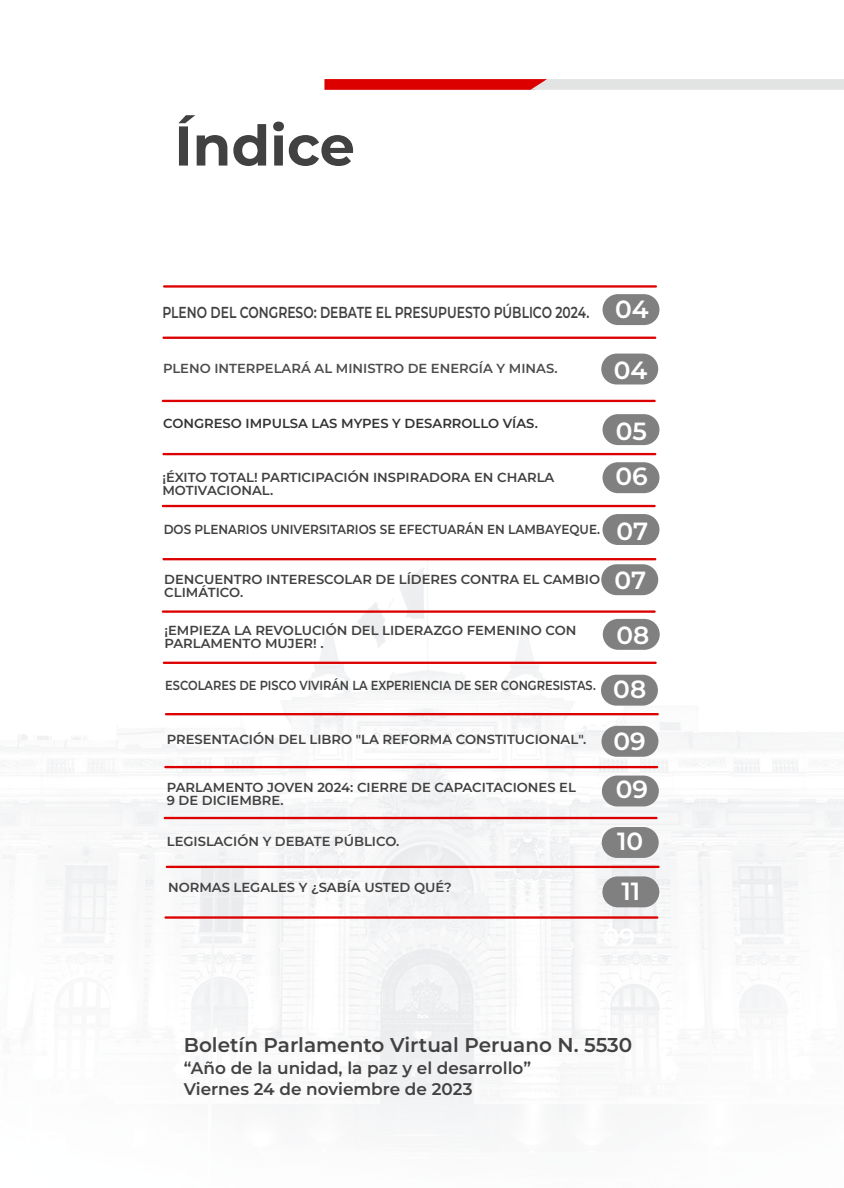
<style>
.page{position:relative;width:844px;height:1188px;background:#fff}
.page>*{position:absolute;margin:0;border:0;box-sizing:border-box;transform-origin:0 0}
.t1{font:700 55.88px "Montserrat";color:#414141}
.t2{font:600 24.81px/44.9px "Montserrat";color:#fff}
.t3{font:600 20px "Montserrat";color:#434243}
.t4{font:600 16.88px/21.2px "Montserrat";color:#434243}
.t5{font:600 15.94px "Montserrat";color:#414141;scale:.77 1}
.t6{font:600 13.12px/13.1px "Montserrat";color:#414141}
.t7{font:600 13.12px "Montserrat";color:#414141;scale:.87 1}
.t8{font:600 13.12px "Montserrat";color:#434243}
.t9{font:600 13.12px "Montserrat";color:#414141;scale:.91 1}
.t10{font:600 13.12px "Montserrat";color:#4d4d4d}
.t11{font:600 13.12px "Montserrat";color:#333}
.s1{font-size:24.81px;color:#fff}
</style>
<div class="page">
<img style="left:0;top:452px;width:844px;height:673px">
<svg style="left:324px;top:79px;width:520px;height:11px;background:#e08888"></svg>
<div style="left:602px;top:294px;width:57px;height:31px;background:#808080;border-radius:15px"></div>
<div style="left:601px;top:353px;width:57px;height:31px;background:#808080;border-radius:15px"></div>
<div style="left:602px;top:414px;width:57px;height:31px;background:#808080;border-radius:15px"></div>
<div style="left:602px;top:462px;width:57px;height:31px;background:#808080;border-radius:15px"></div>
<div style="left:602px;top:514px;width:57px;height:31px;background:#808080;border-radius:15px"></div>
<hr style="left:163px;top:285px;width:494px;height:2px;background:#dc0000">
<hr style="left:162px;top:336px;width:494px;height:3px;background:#dc0000">
<hr style="left:162px;top:400px;width:494px;height:2px;background:#dc0000">
<hr style="left:162px;top:453px;width:494px;height:2px;background:#dc0000">
<hr style="left:162px;top:505px;width:494px;height:2px;background:#dc0000">
<hr style="left:162px;top:558px;width:494px;height:2px;background:#dc0000">
<div style="left:601px;top:564px;width:57px;height:31px;background:#808080;border-radius:15px"></div>
<div style="left:601px;top:726px;width:57px;height:30px;background:#808080;border-radius:15px"></div>
<div style="left:602px;top:775px;width:57px;height:31px;background:#808080;border-radius:15px"></div>
<hr style="left:162px;top:610px;width:494px;height:3px;background:#dc0000">
<hr style="left:165px;top:713px;width:494px;height:2px;background:#dc0000">
<hr style="left:164px;top:816px;width:493px;height:3px;background:#dc0000">
<div style="left:603px;top:619px;width:57px;height:31px;background:#808080;border-radius:15px"></div>
<hr style="left:163px;top:661px;width:494px;height:3px;background:#dc0000">
<div style="left:601px;top:674px;width:57px;height:31px;background:#808080;border-radius:15px"></div>
<hr style="left:164px;top:766px;width:494px;height:2px;background:#dc0000">
<hr style="left:166px;top:865px;width:493px;height:3px;background:#dc0000">
<hr style="left:164px;top:916px;width:494px;height:2px;background:#dc0000">
<div style="left:602px;top:876px;width:57px;height:31px;background:#808080;border-radius:15px"></div>
<div style="left:602px;top:827px;width:57px;height:31px;background:#808080;border-radius:15px"></div>
<h1 class="t1" style="left:174px;top:108px;width:182px">Índice</h1>
<p class="t5" style="left:162px;top:301px;width:556px">PLENO DEL CONGRESO: DEBATE EL PRESUPUESTO PÚBLICO 2024.</p>
<h2 class="t2" style="left:615px;top:285px;width:35px">04</h2>
<p class="t10" style="left:163px;top:360px;width:396px">PLENO INTERPELARÁ AL MINISTRO DE ENERGÍA Y MINAS.</p>
<p class="t11" style="left:163px;top:415px;width:376px">CONGRESO IMPULSA LAS MYPES Y DESARROLLO VÍAS.</p>
<p class="t6" style="left:162px;top:470px;width:393px">¡ÉXITO TOTAL! PARTICIPACIÓN INSPIRADORA EN CHARLA<br>MOTIVACIONAL.</p>
<p class="t9" style="left:164px;top:520px;width:481px">DOS PLENARIOS UNIVERSITARIOS SE EFECTUARÁN EN LAMBAYEQUE.</p>
<p class="t6" style="left:164px;top:572px;width:437px">DENCUENTRO INTERESCOLAR DE LÍDERES CONTRA EL CAMBIO<br>CLIMÁTICO.</p>
<h2 class="t2" style="left:614px;top:347px;width:35px">04</h2>
<h2 class="t2" style="left:615px;top:408px;width:34px">05<br>06</h2>
<h2 class="t2" style="left:614px;top:506px;width:35px;line-height:48.9px">07<br>07</h2>
<p class="t6" style="left:164px;top:623px;width:413px">¡EMPIEZA LA REVOLUCIÓN DEL LIDERAZGO FEMENINO CON<br>PARLAMENTO MUJER! .</p>
<h2 class="t2" style="left:616px;top:612px;width:34px">08</h2>
<p class="t7" style="left:165px;top:676px;width:554px">ESCOLARES DE PISCO VIVIRÁN LA EXPERIENCIA DE SER CONGRESISTAS. <span class="s1">08</span></p>
<p class="t6" style="left:167px;top:732px;width:421px">PRESENTACIÓN DEL LIBRO "LA REFORMA CONSTITUCIONAL".</p>
<h2 class="t2" style="left:613px;top:717px;width:36px;line-height:47.8px">09<br>09</h2>
<p class="t6" style="left:167px;top:780px;width:411px">PARLAMENTO JOVEN 2024: CIERRE DE CAPACITACIONES EL<br>9 DE DICIEMBRE.</p>
<p class="t8" style="left:167px;top:833px;width:234px">LEGISLACIÓN Y DEBATE PÚBLICO.</p>
<p class="t8" style="left:168px;top:878px;width:285px">NORMAS LEGALES Y ¿SABÍA USTED QUÉ?</p>
<h2 class="t2" style="left:617px;top:816px;width:28px;line-height:50px">10<br>11</h2>
<h3 class="t3" style="left:184px;top:1032px;width:450px">Boletín Parlamento Virtual Peruano N. 5530</h3>
<p class="t4" style="left:184px;top:1056px;width:349px">“Año de la unidad, la paz y el desarrollo”<br>Viernes 24 de noviembre de 2023</p>
</div>
